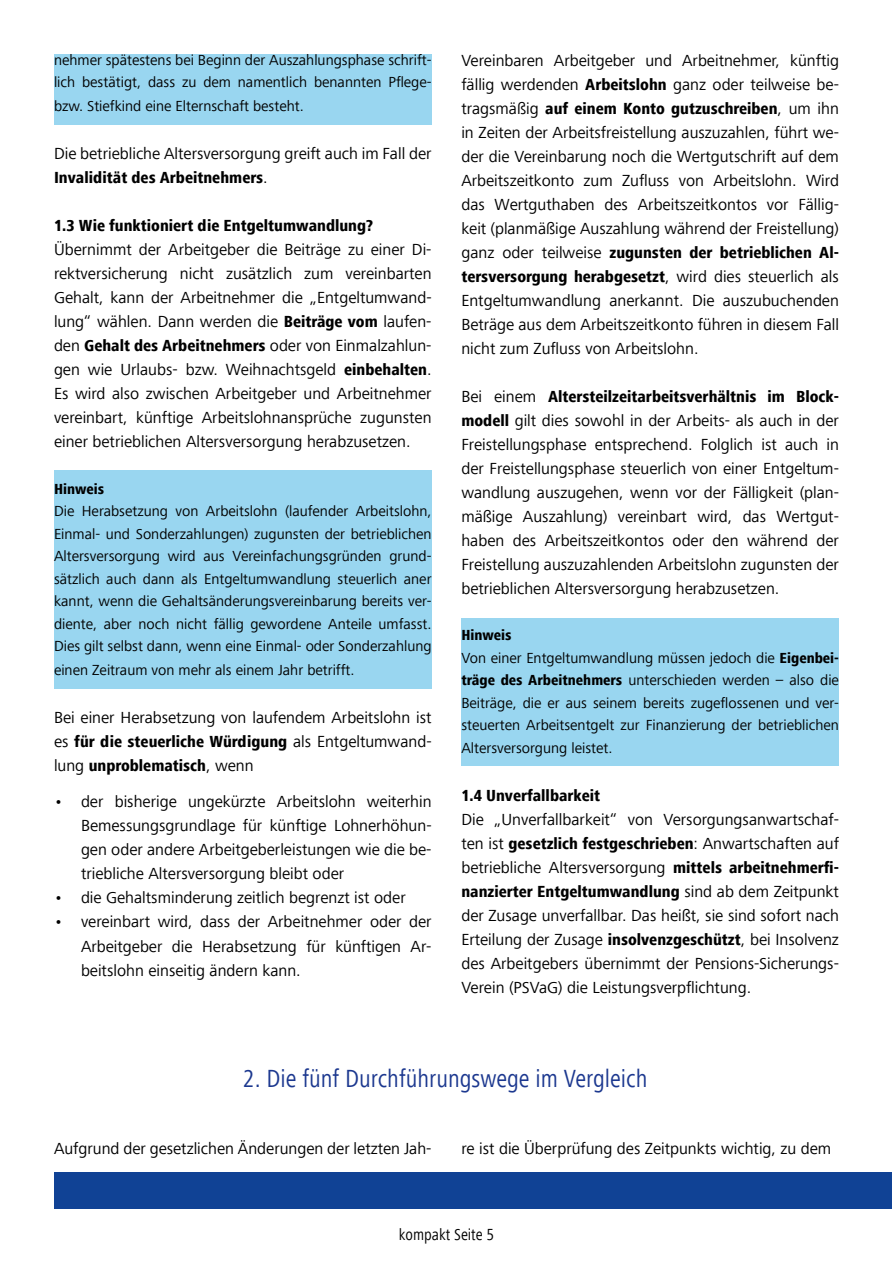
<style>
.page{position:relative;width:893px;height:1263px;background:#fff}
.page>*{position:absolute;margin:0;border:0;box-sizing:border-box;transform-origin:0 0}
.t1{font:condensed 25.5px "Frutiger Next Com";color:#1c388f}
.t2{font:16.5px/24px "Frutiger Next Com";color:#000;text-align:justify}
.t3{font:800 condensed 16.5px "Frutiger Next Com";color:#000}
.t4{font:condensed 16.5px "Frutiger Next Com";color:#000}
.t5{font:15px/22.5px "Frutiger Next Com";color:#000}
.t6{font:800 condensed 15px "Frutiger Next Com";color:#000}
.s1{font-weight:800;font-stretch:condensed}
</style>
<div class="page">
<div style="left:54px;top:470px;width:378px;height:218px;background:#99d6f0"></div>
<div style="left:461px;top:619px;width:378px;height:147px;background:#99d6f0"></div>
<div style="left:54px;top:54px;width:378px;height:70px;background:#99d6f0"></div>
<div style="left:54px;top:1172px;width:837px;height:37px;background:#104295"></div>
<p class="t5" style="left:54px;top:49px;width:379px">nehmer spätestens bei Beginn der Auszahlungsphase schrift&shy;lich bestätigt, dass zu dem namentlich benannten Pflege-</p>
<p class="t5" style="left:54px;top:95px;width:251px">bzw. Stiefkind eine Elternschaft besteht.</p>
<p class="t2" style="left:54px;top:142px;width:379px">Die betriebliche Altersversorgung greift auch im Fall der<br><span class="s1">Invalidität des Arbeitnehmers</span>.</p>
<p class="t3" style="left:54px;top:216px;width:321px">1.3 Wie funktioniert die Entgeltumwandlung?</p>
<p class="t2" style="left:54px;top:238px;width:379px">Übernimmt der Arbeitgeber die Beiträge zu einer Di&shy;rektversicherung nicht zusätzlich zum vereinbarten Gehalt, kann der Arbeitnehmer die „Entgeltumwand&shy;lung“ wählen. Dann werden die <span class="s1">Beiträge vom</span> laufen&shy;den <span class="s1">Gehalt des Arbeitnehmers</span> oder von Einmalzahlun&shy;gen wie Urlaubs- bzw. Weihnachtsgeld <span class="s1">einbehalten</span>.<br>Es wird also zwischen Arbeitgeber und Arbeitnehmer vereinbart, künftige Arbeitslohnansprüche zugunsten einer betrieblichen Altersversorgung herabzusetzen.</p>
<p class="t6" style="left:54px;top:480px;width:52px">Hinweis</p>
<p class="t5" style="left:54px;top:500px;width:379px;text-align:justify">Die Herabsetzung von Arbeitslohn (laufender Arbeitslohn, Einmal- und Sonderzahlungen) zugunsten der betrieblichen Altersversorgung wird aus Vereinfachungsgründen grund&shy;sätzlich auch dann als Entgeltumwandlung steuerlich aner kannt, wenn die Gehaltsänderungsvereinbarung bereits ver&shy;diente, aber noch nicht fällig gewordene Anteile umfasst.<br>Dies gilt selbst dann, wenn eine Einmal- oder Sonderzahlung</p>
<p class="t5" style="left:54px;top:659px;width:302px">einen Zeitraum von mehr als einem Jahr betrifft.</p>
<p class="t2" style="left:54px;top:706px;width:379px">Bei einer Herabsetzung von laufendem Arbeitslohn ist es <span class="s1">für die steuerliche Würdigung</span> als Entgeltumwand&shy;lung <span class="s1">unproblematisch</span>, wenn</p>
<p class="t2" style="left:81px;top:790px;width:352px;text-indent:-27px">• der bisherige ungekürzte Arbeitslohn weiterhin Bemessungsgrundlage für künftige Lohnerhöhun&shy;gen oder andere Arbeitgeberleistungen wie die be&shy;triebliche Altersversorgung bleibt oder</p>
<p class="t2" style="left:54px;top:886px;width:353px">• die Gehaltsminderung zeitlich begrenzt ist oder</p>
<p class="t2" style="left:81px;top:910px;width:352px;text-indent:-27px">• vereinbart wird, dass der Arbeitnehmer oder der Arbeitgeber die Herabsetzung für künftigen Ar&shy;beitslohn einseitig ändern kann.</p>
<p class="t2" style="left:461px;top:48px;width:379px">Vereinbaren Arbeitgeber und Arbeitnehmer, künftig fällig werdenden <span class="s1">Arbeitslohn</span> ganz oder teilweise be&shy;tragsmäßig <span class="s1">auf einem Konto gutzuschreiben</span>, um ihn in Zeiten der Arbeitsfreistellung auszuzahlen, führt we&shy;der die Vereinbarung noch die Wertgutschrift auf dem Arbeitszeitkonto zum Zufluss von Arbeitslohn. Wird das Wertguthaben des Arbeitszeitkontos vor Fällig&shy;keit (planmäßige Auszahlung während der Freistellung) ganz oder teilweise <span class="s1">zugunsten der betrieblichen Al&shy;tersversorgung herabgesetzt</span>, wird dies steuerlich als Entgeltumwandlung anerkannt. Die auszubuchenden Beträge aus dem Arbeitszeitkonto führen in diesem Fall nicht zum Zufluss von Arbeitslohn.</p>
<p class="t2" style="left:461px;top:385px;width:379px">Bei einem <span class="s1">Altersteilzeitarbeitsverhältnis im Block&shy;modell</span> gilt dies sowohl in der Arbeits- als auch in der Freistellungsphase entsprechend. Folglich ist auch in der Freistellungsphase steuerlich von einer Entgeltum&shy;wandlung auszugehen, wenn vor der Fälligkeit (plan&shy;mäßige Auszahlung) vereinbart wird, das Wertgut&shy;haben des Arbeitszeitkontos oder den während der Freistellung auszuzahlenden Arbeitslohn zugunsten der betrieblichen Altersversorgung herabzusetzen.</p>
<p class="t5" style="left:461px;top:624px;width:379px"><span class="s1">Hinweis<br></span>Von einer Entgeltumwandlung müssen jedoch die <span class="s1">Eigenbei&shy;träge des Arbeitnehmers</span> unterschieden werden – also die Beiträge, die er aus seinem bereits zugeflossenen und ver&shy;steuerten Arbeitsentgelt zur Finanzierung der betrieblichen Altersversorgung leistet.</p>
<p class="t3" style="left:461px;top:786px;width:140px">1.4 Unverfallbarkeit</p>
<p class="t2" style="left:461px;top:807px;width:379px">Die „Unverfallbarkeit“ von Versorgungsanwartschaf&shy;ten ist <span class="s1">gesetzlich festgeschrieben</span>: Anwartschaften auf betriebliche Altersversorgung <span class="s1">mittels arbeitnehmerfi&shy;nanzierter Entgeltumwandlung</span> sind ab dem Zeitpunkt der Zusage unverfallbar. Das heißt, sie sind sofort nach Erteilung der Zusage <span class="s1">insolvenzgeschützt</span>, bei Insolvenz des Arbeitgebers übernimmt der Pensions-Sicherungs-Verein (PSVaG) die Leistungsverpflichtung.</p>
<h1 class="t1" style="left:243px;top:1064px;width:406px">2. Die fünf Durchführungswege im Vergleich</h1>
<p class="t2" style="left:54px;top:1136px;width:379px">Aufgrund der gesetzlichen Änderungen der letzten Jah-</p>
<p class="t2" style="left:461px;top:1136px;width:371px">re ist die Überprüfung des Zeitpunkts wichtig, zu dem</p>
<p class="t4" style="left:399px;top:1225px;width:97px">kompakt Seite 5</p>
</div>
